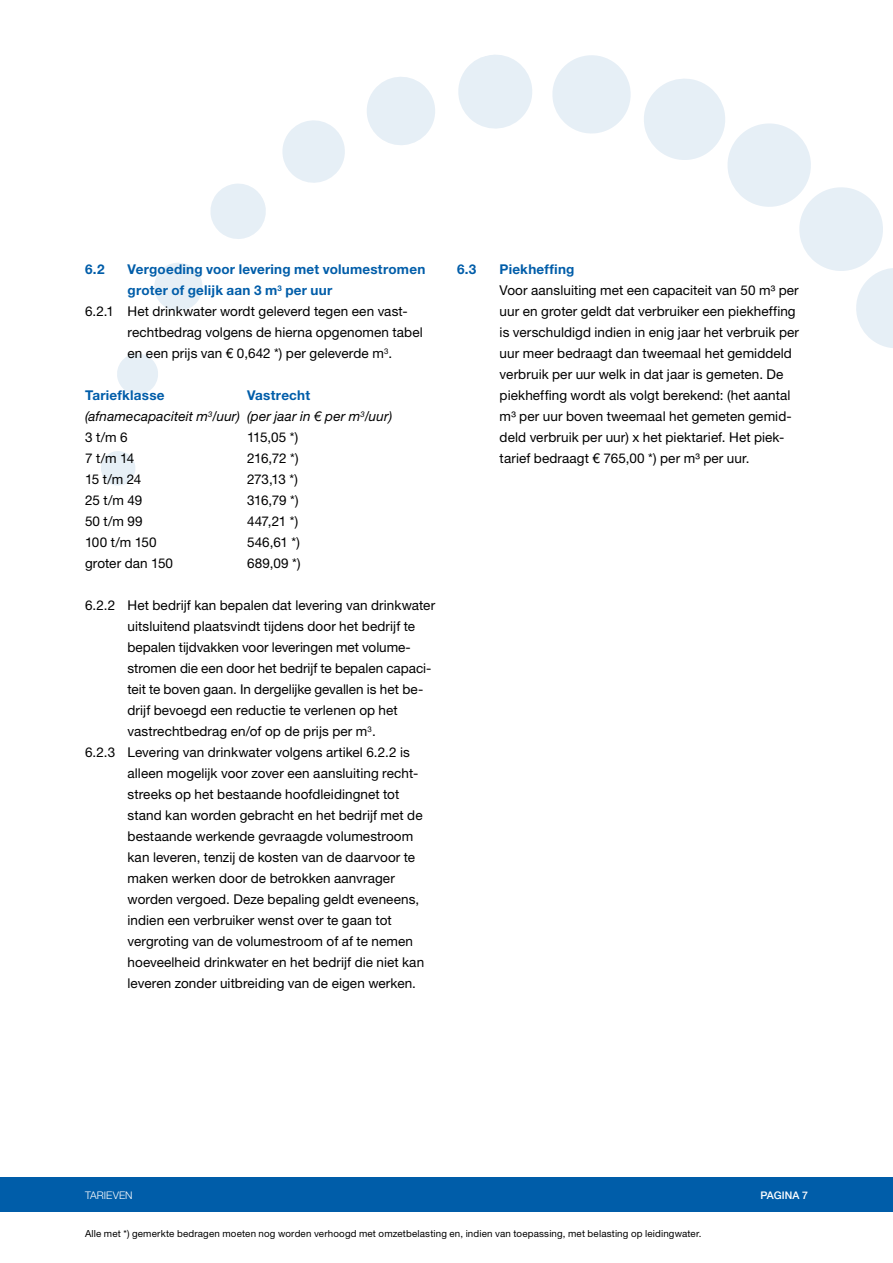
<style>
.page{position:relative;width:893px;height:1263px;background:#fff}
.page>*{position:absolute;margin:0;border:0;box-sizing:border-box;transform-origin:0 0}
.t1{font:13.5px/21px "Helvetica Neue LT Std";letter-spacing:.005em;color:#000}
.t2{font:700 13.5px "Helvetica Neue LT Std";letter-spacing:.015em;color:#005da9}
.t3{font:italic 13.5px/21px "Helvetica Neue LT Std";letter-spacing:.01em;color:#000}
.t4{font:300 10.5px "Helvetica Neue LT Std";letter-spacing:.005em;color:#fff}
.t5{font:500 10.5px "Helvetica Neue LT Std";letter-spacing:.005em;color:#fff}
.t6{font:9.75px "Helvetica Neue LT Std";letter-spacing:.015em;color:#000}
.s1{font-weight:700;font-style:normal;color:#005da9}
.s2{font-style:normal}
</style>
<div class="page">
<svg style="left:101px;top:55px;width:792px;height:431px"></svg>
<div style="left:393px;top:360px;width:500px;height:903px;background:#fff"></div>
<div style="left:0;top:1178px;width:893px;height:34px;background:#005da9"></div>
<p class="t2" style="left:85px;top:261px;width:21px">6.2</p>
<p class="t2" style="left:128px;top:261px;width:299px">Vergoeding voor levering met volumestromen</p>
<p class="t2" style="left:128px;top:282px;width:206px">groter of gelijk aan 3 m<sup>3</sup> per uur</p>
<p class="t1" style="left:85px;top:301px;width:324px">6.2.1 Het drinkwater wordt geleverd tegen een vast-</p>
<p class="t1" style="left:128px;top:322px;width:297px">rechtbedrag volgens de hierna opgenomen tabel</p>
<p class="t1" style="left:128px;top:343px;width:266px">en een prijs van € 0,642 *) per geleverde m<sup>3</sup>.</p>
<p class="t2" style="left:85px;top:387px;width:81px">Tariefklasse</p>
<p class="t3" style="left:85px;top:385px;width:309px;text-indent:162px"><span class="s1">Vastrecht </span>(afnamecapaciteit m<sup>3</sup>/uur) (per jaar in € per m<sup>3</sup>/uur)<br><span class="s2">3 t/m 6</span></p>
<p class="t1" style="left:247px;top:427px;width:53px">115,05 *)</p>
<p class="t1" style="left:85px;top:448px;width:51px">7 t/m 14</p>
<p class="t1" style="left:247px;top:448px;width:53px">216,72 *)</p>
<p class="t1" style="left:85px;top:469px;width:58px">15 t/m 24</p>
<p class="t1" style="left:247px;top:469px;width:52px">273,13 *)</p>
<p class="t1" style="left:85px;top:490px;width:59px">25 t/m 49</p>
<p class="t1" style="left:247px;top:490px;width:53px">316,79 *)</p>
<p class="t1" style="left:85px;top:511px;width:59px">50 t/m 99</p>
<p class="t1" style="left:247px;top:511px;width:53px">447,21 *)</p>
<p class="t1" style="left:85px;top:532px;width:73px">100 t/m 150</p>
<p class="t1" style="left:247px;top:532px;width:54px">546,61 *)</p>
<p class="t1" style="left:85px;top:553px;width:89px">groter dan 150</p>
<p class="t1" style="left:247px;top:553px;width:55px">689,09 *)</p>
<p class="t1" style="left:85px;top:595px;width:352px">6.2.2 Het bedrijf kan bepalen dat levering van drinkwater</p>
<p class="t1" style="left:128px;top:616px;width:289px">uitsluitend plaatsvindt tijdens door het bedrijf te</p>
<p class="t1" style="left:128px;top:637px;width:283px">bepalen tijdvakken voor leveringen met volume-</p>
<p class="t1" style="left:128px;top:658px;width:305px">stromen die een door het bedrijf te bepalen capaci-</p>
<p class="t1" style="left:128px;top:679px;width:297px">teit te boven gaan. In dergelijke gevallen is het be-</p>
<p class="t1" style="left:128px;top:700px;width:272px">drijf bevoegd een reductie te verlenen op het</p>
<p class="t1" style="left:128px;top:721px;width:250px">vastrechtbedrag en/of op de prijs per m<sup>3</sup>.</p>
<p class="t1" style="left:85px;top:742px;width:326px">6.2.3 Levering van drinkwater volgens artikel 6.2.2 is</p>
<p class="t1" style="left:128px;top:763px;width:292px">alleen mogelijk voor zover een aansluiting recht-</p>
<p class="t1" style="left:128px;top:784px;width:273px">streeks op het bestaande hoofdleidingnet tot</p>
<p class="t1" style="left:128px;top:805px;width:297px">stand kan worden gebracht en het bedrijf met de</p>
<p class="t1" style="left:128px;top:826px;width:287px">bestaande werkende gevraagde volumestroom</p>
<p class="t1" style="left:128px;top:847px;width:289px">kan leveren, tenzij de kosten van de daarvoor te</p>
<p class="t1" style="left:128px;top:868px;width:269px">maken werken door de betrokken aanvrager</p>
<p class="t1" style="left:128px;top:889px;width:293px">worden vergoed. Deze bepaling geldt eveneens,</p>
<p class="t1" style="left:128px;top:910px;width:266px">indien een verbruiker wenst over te gaan tot</p>
<p class="t1" style="left:128px;top:931px;width:287px">vergroting van de volumestroom of af te nemen</p>
<p class="t1" style="left:128px;top:952px;width:298px">hoeveelheid drinkwater en het bedrijf die niet kan</p>
<p class="t1" style="left:128px;top:973px;width:290px">leveren zonder uitbreiding van de eigen werken.</p>
<p class="t2" style="left:457px;top:261px;width:21px">6.3</p>
<p class="t2" style="left:500px;top:261px;width:76px">Piekheffing</p>
<p class="t1" style="left:500px;top:280px;width:301px">Voor aansluiting met een capaciteit van 50 m³ per uur en groter geldt dat verbruiker een piekheffing is verschuldigd indien in enig jaar het verbruik per uur meer bedraagt dan tweemaal het gemiddeld verbruik per uur welk in dat jaar is gemeten. De piekheffing wordt als volgt berekend: (het aantal m³ per uur boven tweemaal het gemeten gemid&shy;deld verbruik per uur) x het piektarief. Het piek&shy;tarief bedraagt € 765,00 *) per m³ per uur.</p>
<p class="t4" style="left:85px;top:1189px;width:49px">TARIEVEN</p>
<p class="t5" style="left:760px;top:1189px;width:49px">PAGINA 7</p>
<p class="t6" style="left:85px;top:1228px;width:618px">Alle met *) gemerkte bedragen moeten nog worden verhoogd met omzetbelasting en, indien van toepassing, met belasting op leidingwater.</p>
</div>
